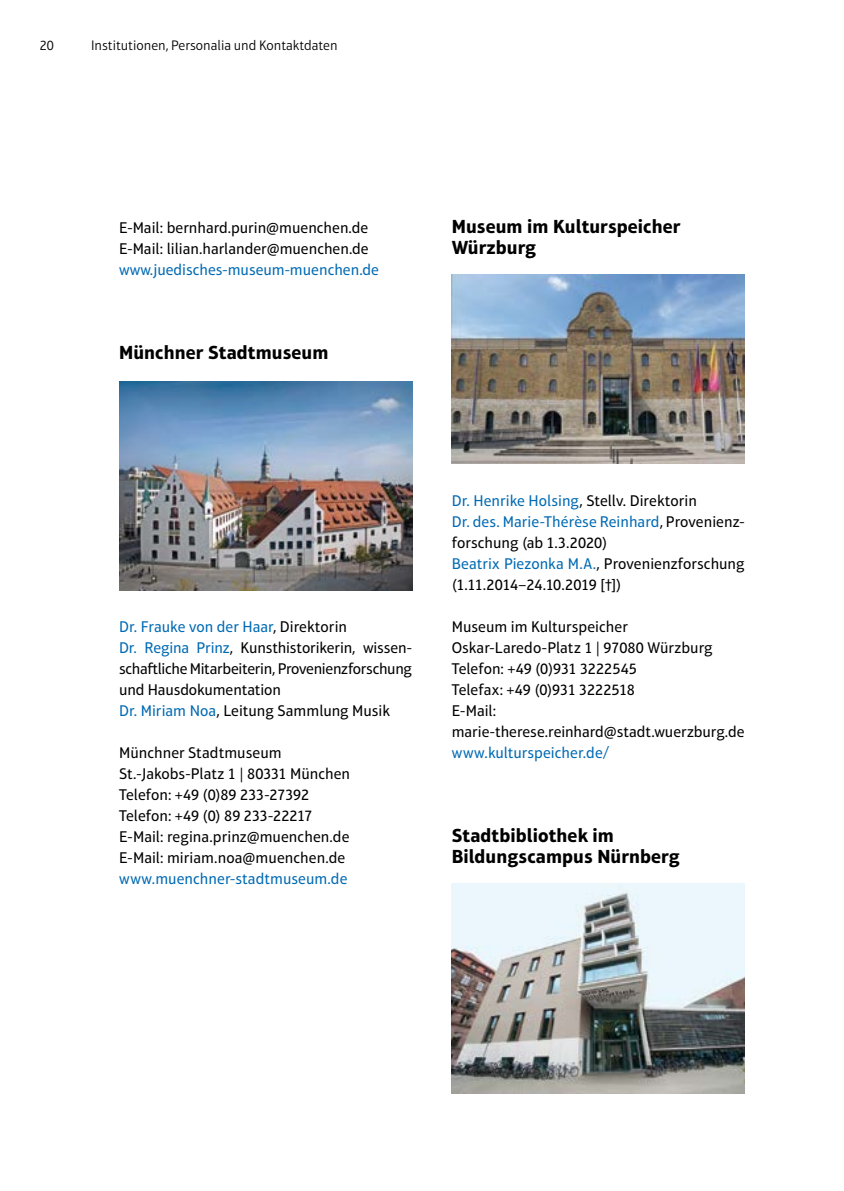
<style>
.page{position:relative;width:844px;height:1191px;background:#fff}
.page>*{position:absolute;margin:0;border:0;box-sizing:border-box;transform-origin:0 0}
.t1{font:700 19.25px/21px "Aptifer Sans LT Pro";letter-spacing:.005em;color:#000}
.t2{font:15.75px/21px "Aptifer Sans LT Pro";color:#000}
.t3{font:15.75px "Aptifer Sans LT Pro";color:#006ab3}
.t4{font:300 14px "Aptifer Sans LT Pro";color:#000}
.s1{color:#006ab3}
</style>
<div class="page">
<img style="left:451px;top:275px;width:293px;height:189px">
<img style="left:119px;top:381px;width:293px;height:209px">
<img style="left:451px;top:883px;width:293px;height:210px">
<p class="t4" style="left:40px;top:38px;width:16px">20</p>
<p class="t4" style="left:91px;top:38px;width:248px">Institutionen, Personalia und Kontaktdaten</p>
<p class="t2" style="left:119px;top:217px;width:251px">E-Mail: bernhard.purin@muenchen.de<br>E-Mail: lilian.harlander@muenchen.de</p>
<p class="t3" style="left:119px;top:260px;width:261px">www.juedisches-museum-muenchen.de</p>
<p class="t1" style="left:119px;top:342px;width:211px">Münchner Stadtmuseum</p>
<p class="t1" style="left:451px;top:216px;width:230px">Museum im Kulturspeicher<br>Würzburg</p>
<p class="t2" style="left:119px;top:616px;width:294px"><span class="s1">Dr. Frauke von der Haar</span>, Direktorin<br><span class="s1">Dr. Regina Prinz</span>, Kunsthistorikerin, wissen&shy;schaftliche Mitarbeiterin, Provenienzforschung und Hausdokumentation<br><span class="s1">Dr. Miriam Noa</span>, Leitung Sammlung Musik</p>
<p class="t2" style="left:119px;top:742px;width:232px">Münchner Stadtmuseum<br>St.-Jakobs-Platz 1 | 80331 München<br>Telefon: +49 (0)89 233-27392<br>Telefon: +49 (0) 89 233-22217<br>E-Mail: regina.prinz@muenchen.de<br>E-Mail: miriam.noa@muenchen.de</p>
<p class="t3" style="left:119px;top:869px;width:230px">www.muenchner-stadtmuseum.de</p>
<p class="t2" style="left:451px;top:490px;width:294px"><span class="s1">Dr. Henrike Holsing</span>, Stellv. Direktorin<br><span class="s1">Dr. des. Marie-Thérèse Reinhard</span>, Provenienz&shy;forschung (ab 1.3.2020)<br><span class="s1">Beatrix Piezonka M.A.</span>, Provenienzforschung (1.11.2014–24.10.2019 [†])</p>
<p class="t2" style="left:451px;top:616px;width:294px">Museum im Kulturspeicher<br>Oskar-Laredo-Platz 1 | 97080 Würzburg<br>Telefon: +49 (0)931 3222545<br>Telefax: +49 (0)931 3222518<br>E-Mail: marie-therese.reinhard@stadt.wuerzburg.de</p>
<p class="t3" style="left:451px;top:743px;width:159px">www.kulturspeicher.de/</p>
<p class="t1" style="left:451px;top:825px;width:229px">Stadtbibliothek im<br>Bildungscampus Nürnberg</p>
</div>
